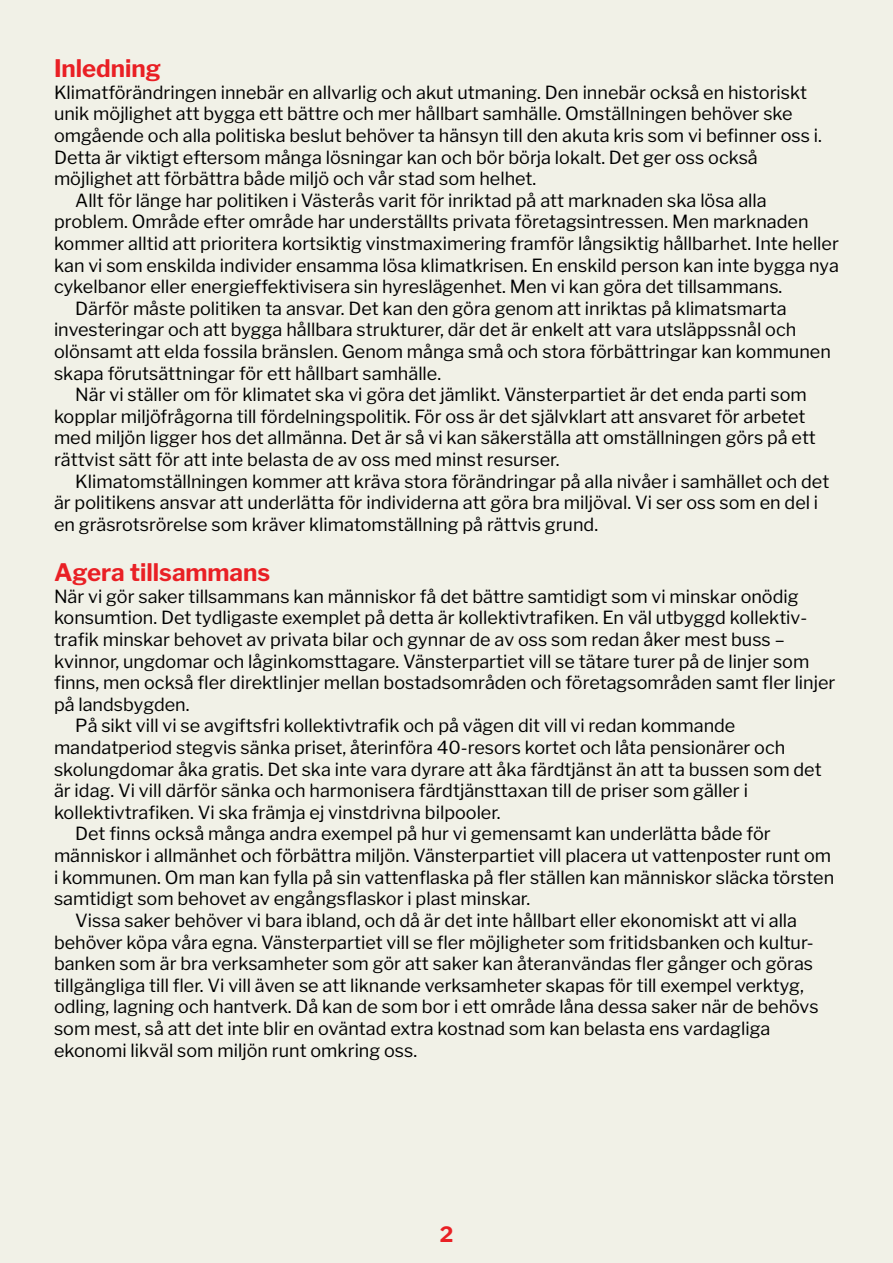
<style>
.page{position:relative;width:893px;height:1263px;background:#f1f1e7}
.page>*{position:absolute;margin:0;border:0;box-sizing:border-box;transform-origin:0 0}
.t1{font:700 24px "Libre Franklin";color:#e92025}
.t2{font:700 21px "Libre Franklin";color:#e92025}
.t3{font:18px/21.6px "Libre Franklin";color:#000}
</style>
<div class="page">
<p class="t1" style="left:54px;top:54px;width:109px">Inledning</p>
<p class="t3" style="left:54px;top:81px;width:769px">Klimatförändringen innebär en allvarlig och akut utmaning. Den innebär också en historiskt unik möjlighet att bygga ett bättre och mer hållbart samhälle. Omställningen behöver ske omgående och alla politiska beslut behöver ta hänsyn till den akuta kris som vi befinner oss i.<br>Detta är viktigt eftersom många lösningar kan och bör börja lokalt. Det ger oss också möjlighet att förbättra både miljö och vår stad som helhet.</p>
<p class="t3" style="left:54px;top:189px;width:786px;text-indent:21px">Allt för länge har politiken i Västerås varit för inriktad på att marknaden ska lösa alla problem. Område efter område har underställts privata företagsintressen. Men marknaden kommer alltid att prioritera kortsiktig vinstmaximering framför långsiktig hållbarhet. Inte heller kan vi som enskilda individer ensamma lösa klimatkrisen. En enskild person kan inte bygga nya cykelbanor eller energieffektivisera sin hyreslägenhet. Men vi kan göra det tillsammans.</p>
<p class="t3" style="left:54px;top:297px;width:778px;text-indent:21px">Därför måste politiken ta ansvar. Det kan den göra genom att inriktas på klimatsmarta investeringar och att bygga hållbara strukturer, där det är enkelt att vara utsläppssnål och olönsamt att elda fossila bränslen. Genom många små och stora förbättringar kan kommunen skapa förutsättningar för ett hållbart samhälle.</p>
<p class="t3" style="left:54px;top:384px;width:763px;text-indent:21px">När vi ställer om för klimatet ska vi göra det jämlikt. Vänsterpartiet är det enda parti som kopplar miljöfrågorna till fördelningspolitik. För oss är det självklart att ansvaret för arbetet med miljön ligger hos det allmänna. Det är så vi kan säkerställa att omställningen görs på ett rättvist sätt för att inte belasta de av oss med minst resurser.</p>
<p class="t3" style="left:54px;top:470px;width:777px;text-indent:21px">Klimatomställningen kommer att kräva stora förändringar på alla nivåer i samhället och det är politikens ansvar att underlätta för individerna att göra bra miljöval. Vi ser oss som en del i en gräsrotsrörelse som kräver klimatomställning på rättvis grund.</p>
<p class="t1" style="left:54px;top:558px;width:218px">Agera tillsammans</p>
<p class="t3" style="left:54px;top:585px;width:783px">När vi gör saker tillsammans kan människor få det bättre samtidigt som vi minskar onödig konsumtion. Det tydligaste exemplet på detta är kollektivtrafiken. En väl utbyggd kollektiv&shy;trafik minskar behovet av privata bilar och gynnar de av oss som redan åker mest buss – kvinnor, ungdomar och låginkomsttagare. Vänsterpartiet vill se tätare turer på de linjer som finns, men också fler direktlinjer mellan bostadsområden och företagsområden samt fler linjer på landsbygden.</p>
<p class="t3" style="left:54px;top:715px;width:769px;text-indent:21px">På sikt vill vi se avgiftsfri kollektivtrafik och på vägen dit vill vi redan kommande mandatperiod stegvis sänka priset, återinföra 40-resors kortet och låta pensionärer och skolungdomar åka gratis. Det ska inte vara dyrare att åka färdtjänst än att ta bussen som det är idag. Vi vill därför sänka och harmonisera färdtjänsttaxan till de priser som gäller i kollektivtrafiken. Vi ska främja ej vinstdrivna bilpooler.</p>
<p class="t3" style="left:54px;top:823px;width:782px;text-indent:21px">Det finns också många andra exempel på hur vi gemensamt kan underlätta både för människor i allmänhet och förbättra miljön. Vänsterpartiet vill placera ut vattenposter runt om i kommunen. Om man kan fylla på sin vattenflaska på fler ställen kan människor släcka törsten samtidigt som behovet av engångsflaskor i plast minskar.</p>
<p class="t3" style="left:54px;top:909px;width:766px;text-indent:21px">Vissa saker behöver vi bara ibland, och då är det inte hållbart eller ekonomiskt att vi alla behöver köpa våra egna. Vänsterpartiet vill se fler möjligheter som fritidsbanken och kultur&shy;banken som är bra verksamheter som gör att saker kan återanvändas fler gånger och göras tillgängliga till fler. Vi vill även se att liknande verksamheter skapas för till exempel verktyg, odling, lagning och hantverk. Då kan de som bor i ett område låna dessa saker när de behövs som mest, så att det inte blir en oväntad extra kostnad som kan belasta ens vardagliga ekonomi likväl som miljön runt omkring oss.</p>
<p class="t2" style="left:440px;top:1221px;width:15px">2</p>
</div>
